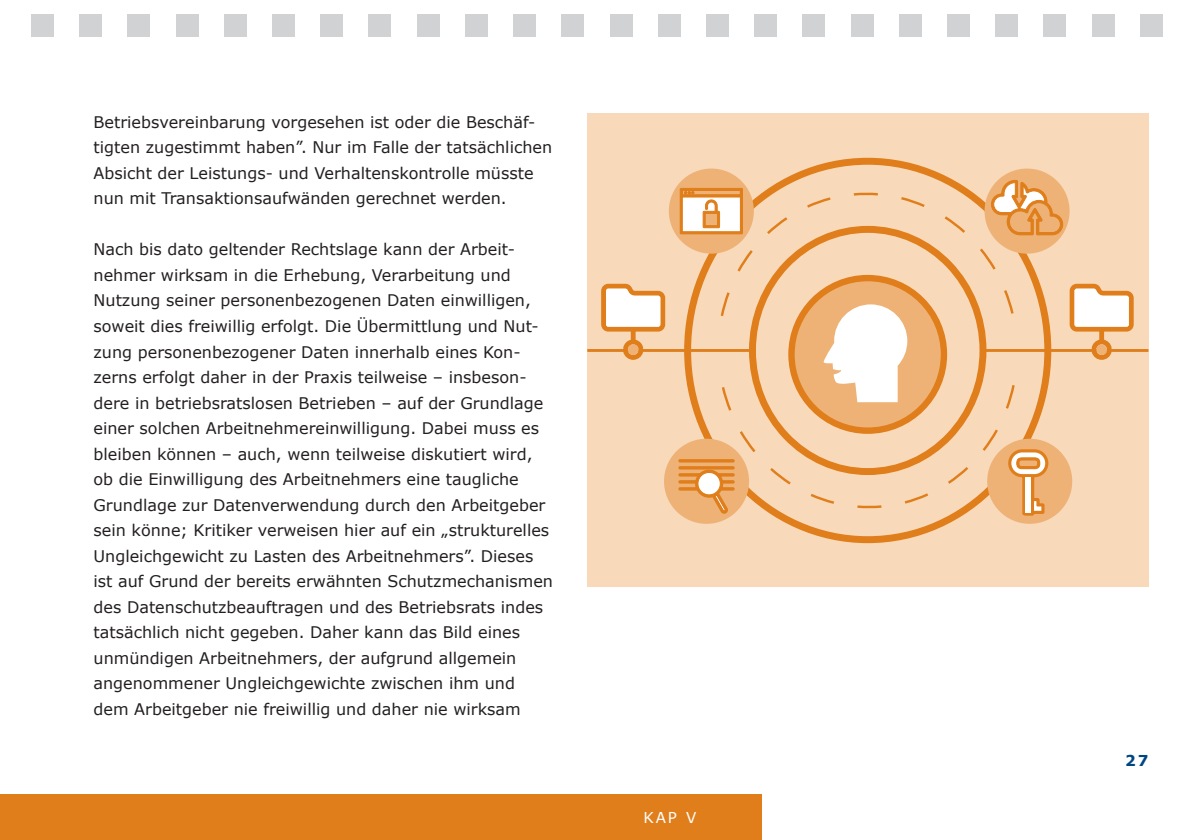
<style>
.page{position:relative;width:1191px;height:840px;background:#fff}
.page>*{position:absolute;margin:0;border:0;box-sizing:border-box;transform-origin:0 0}
.t1{font:16px/25.6px "Verdana";color:#231f20}
.t2{font:15px "Verdana";color:#fff}
.t3{font:700 15px "Verdana";color:#004684}
</style>
<div class="page">
<div style="left:0;top:794px;width:761px;height:45px;background:#df7e1a"></div>
<div style="left:31px;top:14px;width:23px;height:23px;background:#d1d2d4"></div>
<div style="left:79px;top:14px;width:23px;height:23px;background:#d1d2d4"></div>
<div style="left:128px;top:14px;width:22px;height:23px;background:#d1d2d4"></div>
<div style="left:176px;top:14px;width:22px;height:23px;background:#d1d2d4"></div>
<div style="left:224px;top:14px;width:23px;height:23px;background:#d1d2d4"></div>
<div style="left:272px;top:14px;width:23px;height:23px;background:#d1d2d4"></div>
<div style="left:320px;top:14px;width:23px;height:23px;background:#d1d2d4"></div>
<div style="left:369px;top:14px;width:22px;height:23px;background:#d1d2d4"></div>
<div style="left:417px;top:14px;width:22px;height:23px;background:#d1d2d4"></div>
<div style="left:465px;top:14px;width:23px;height:23px;background:#d1d2d4"></div>
<div style="left:513px;top:14px;width:23px;height:23px;background:#d1d2d4"></div>
<div style="left:561px;top:14px;width:23px;height:23px;background:#d1d2d4"></div>
<div style="left:609px;top:14px;width:23px;height:23px;background:#d1d2d4"></div>
<div style="left:658px;top:14px;width:22px;height:23px;background:#d1d2d4"></div>
<div style="left:706px;top:14px;width:23px;height:23px;background:#d1d2d4"></div>
<div style="left:754px;top:14px;width:23px;height:23px;background:#d1d2d4"></div>
<div style="left:802px;top:14px;width:23px;height:23px;background:#d1d2d4"></div>
<div style="left:850px;top:14px;width:23px;height:23px;background:#d1d2d4"></div>
<div style="left:899px;top:14px;width:22px;height:23px;background:#d1d2d4"></div>
<div style="left:947px;top:14px;width:22px;height:23px;background:#d1d2d4"></div>
<div style="left:995px;top:14px;width:23px;height:23px;background:#d1d2d4"></div>
<div style="left:1043px;top:14px;width:23px;height:23px;background:#d1d2d4"></div>
<div style="left:1091px;top:14px;width:23px;height:23px;background:#d1d2d4"></div>
<div style="left:1140px;top:14px;width:22px;height:23px;background:#d1d2d4"></div>
<div style="left:587px;top:113px;width:561px;height:474px;background:#f8d9ba"></div>
<svg style="left:683px;top:157px;width:369px;height:387px"></svg>
<div style="left:987px;top:438px;width:85px;height:85px;background:#eeb276;border-radius:50%"></div>
<svg style="left:1014px;top:449px;width:35px;height:67px"></svg>
<div style="left:1025px;top:477px;width:6px;height:35px;background:#fff"></div>
<div style="left:664px;top:438px;width:85px;height:85px;background:#eeb276;border-radius:50%"></div>
<div style="left:984px;top:168px;width:85px;height:85px;background:#eeb276;border-radius:50%"></div>
<svg style="left:991px;top:180px;width:72px;height:55px"></svg>
<div style="left:669px;top:168px;width:85px;height:85px;background:#eeb276;border-radius:50%"></div>
<svg style="left:679px;top:188px;width:64px;height:46px;background:#efbe8c"></svg>
<div style="left:678px;top:459px;width:56px;height:3px;border:1px solid #df7e1a"></div>
<div style="left:678px;top:466px;width:56px;height:3px;border:1px solid #df7e1a"></div>
<svg style="left:678px;top:467px;width:57px;height:47px"></svg>
<svg style="left:720px;top:192px;width:294px;height:316px"></svg>
<hr style="left:587px;top:349px;width:167px;height:2px;background:#df7e1a">
<hr style="left:984px;top:349px;width:164px;height:2px;background:#df7e1a">
<svg style="left:601px;top:283px;width:64px;height:76px"></svg>
<div style="left:628px;top:344px;width:10px;height:11px;background:#eeb276;border-radius:50%"></div>
<svg style="left:1069px;top:283px;width:64px;height:76px"></svg>
<div style="left:1096px;top:344px;width:11px;height:11px;background:#eeb276;border-radius:50%"></div>
<p class="t1" style="left:94px;top:108px;width:460px">Betriebsvereinbarung vorgesehen ist oder die Beschäf&shy;tigten zugestimmt haben”. Nur im Falle der tatsächlichen Absicht der Leistungs- und Verhaltenskontrolle müsste nun mit Transaktionsaufwänden gerechnet werden.</p>
<p class="t1" style="left:94px;top:236px;width:461px">Nach bis dato geltender Rechtslage kann der Arbeit&shy;nehmer wirksam in die Erhebung, Verarbeitung und Nutzung seiner personenbezogenen Daten einwilligen, soweit dies freiwillig erfolgt. Die Übermittlung und Nut&shy;zung personenbezogener Daten innerhalb eines Kon&shy;zerns erfolgt daher in der Praxis teilweise – insbeson&shy;dere in betriebsratslosen Betrieben – auf der Grundlage einer solchen Arbeitnehmereinwilligung. Dabei muss es bleiben können – auch, wenn teilweise diskutiert wird, ob die Einwilligung des Arbeitnehmers eine taugliche Grundlage zur Datenverwendung durch den Arbeitgeber sein könne; Kritiker verweisen hier auf ein „strukturelles Ungleichgewicht zu Lasten des Arbeitnehmers”. Dieses ist auf Grund der bereits erwähnten Schutzmechanismen des Datenschutzbeauftragen und des Betriebsrats indes tatsächlich nicht gegeben. Daher kann das Bild eines unmündigen Arbeitnehmers, der aufgrund allgemein angenommener Ungleichgewichte zwischen ihm und dem Arbeitgeber nie freiwillig und daher nie wirksam</p>
<p class="t2" style="left:643px;top:807px;width:54px">KAP V</p>
<p class="t3" style="left:1125px;top:750px;width:25px">27</p>
</div>
